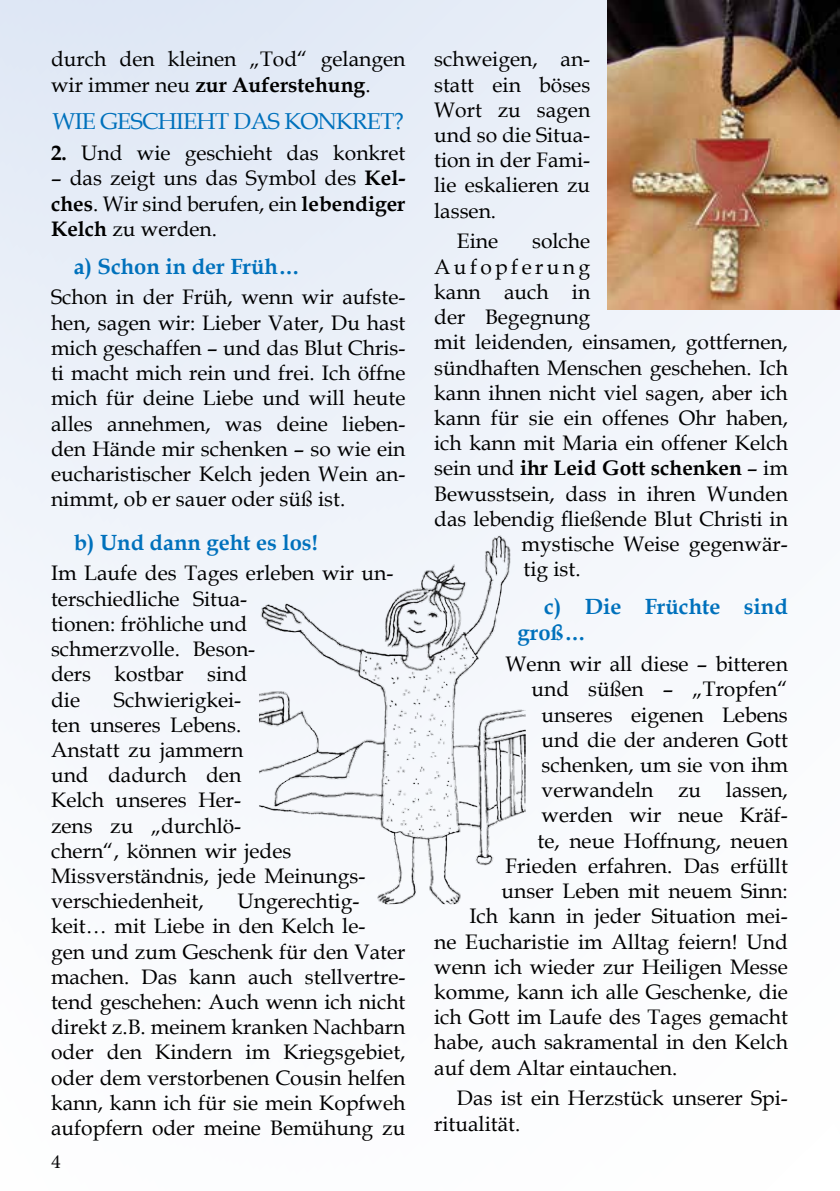
<style>
.page{position:relative;width:840px;height:1191px;background:#fff}
.page>*{position:absolute;margin:0;border:0;box-sizing:border-box;transform-origin:0 0}
.t1{font:23px "Book Antiqua";letter-spacing:-.03em;color:#0071bc}
.t2{font:700 22px/26.4px "Book Antiqua";color:#0071bc}
.t3{font:21px/25.2px "Book Antiqua";color:#000}
.t4{font:700 21px "Book Antiqua";color:#000}
.t5{font:21px "Book Antiqua";letter-spacing:.16em;color:#000}
.t6{font:20px "Minion Pro";color:#000}
.s1{font-weight:700}
.s2{font-weight:400}
</style>
<div class="page">
<div style="left:0;top:0;width:839px;height:1191px;background:linear-gradient(to bottom,#e4ebf6,#fff)"></div>
<img style="left:607px;top:0;width:232px;height:309px">
<img style="left:259px;top:531px;width:266px;height:373px">
<p class="t3" style="left:51px;top:46px;width:356px">durch den kleinen „Tod“ gelangen wir immer neu <span class="s1">zur Auferstehung</span>.</p>
<p class="t1" style="left:53px;top:105px;width:353px">WIE GESCHIEHT DAS KONKRET?</p>
<p class="t3" style="left:51px;top:140px;width:356px"><span class="s1">2.</span> Und wie geschieht das konkret</p>
<p class="t3" style="left:51px;top:165px;width:356px;text-align:justify">– das zeigt uns das Symbol des <span class="s1">Kel&shy;ches</span>. Wir sind berufen, ein <span class="s1">lebendiger Kelch</span> zu werden.</p>
<p class="t2" style="left:74px;top:253px;width:228px">a) Schon in der Früh…</p>
<p class="t3" style="left:51px;top:284px;width:356px;text-align:justify">Schon in der Früh, wenn wir aufste&shy;hen, sagen wir: Lieber Vater, Du hast mich geschaffen – und das Blut Chris&shy;ti macht mich rein und frei. Ich öffne mich für deine Liebe und will heute alles annehmen, was deine lieben&shy;den Hände mir schenken – so wie ein eucharistischer Kelch jeden Wein an&shy;nimmt, ob er sauer oder süß ist.</p>
<p class="t2" style="left:74px;top:529px;width:245px">b) Und dann geht es los!</p>
<p class="t3" style="left:51px;top:560px;width:344px">Im Laufe des Tages erleben wir un&shy;terschiedliche Situa-<br>tionen: fröhliche und<br>schmerzvolle. Beson-<br>ders kostbar sind<br>die</p>
<p class="t3" style="left:51px;top:686px;width:316px;text-indent:63px">Schwierigkei-<br>ten unseres Lebens.<br>Anstatt zu jammern<br>und dadurch den<br>Kelch unseres Her-<br>zens zu „durchlö-<br>chern“, können wir jedes<br>Missverständnis, jede Meinungs&shy;verschiedenheit,</p>
<p class="t3" style="left:51px;top:888px;width:356px;text-indent:186px">Ungerechtig&shy;keit… mit Liebe in den Kelch le-<br>gen und zum Geschenk für den Vater machen. Das kann auch stellvertre&shy;tend geschehen: Auch wenn ich nicht direkt z.B. meinem kranken Nachbarn oder den Kindern im Kriegsgebiet, oder dem verstorbenen Cousin helfen kann, kann ich für sie mein Kopfweh aufopfern oder meine Bemühung zu</p>
<p class="t6" style="left:51px;top:1148px;width:11px">4</p>
<p class="t3" style="left:434px;top:46px;width:157px;text-align:justify">schweigen, an&shy;statt ein böses Wort zu sagen und so die Situa&shy;tion in der Fami&shy;lie eskalieren zu lassen.</p>
<p class="t3" style="left:456px;top:228px;width:43px">Eine</p>
<p class="t3" style="left:532px;top:228px;width:60px">solche</p>
<p class="t5" style="left:434px;top:252px;width:157px">Aufopferung</p>
<p class="t3" style="left:434px;top:279px;width:157px">kann auch in</p>
<p class="t3" style="left:434px;top:304px;width:157px">der Begegnung</p>
<p class="t3" style="left:434px;top:329px;width:355px">mit leidenden, einsamen, gottfernen,</p>
<p class="t3" style="left:434px;top:354px;width:355px">sündhaften Menschen geschehen. Ich</p>
<p class="t3" style="left:434px;top:379px;width:355px">kann ihnen nicht viel sagen, aber ich</p>
<p class="t3" style="left:434px;top:405px;width:355px">kann für sie ein offenes Ohr haben,</p>
<p class="t3" style="left:434px;top:430px;width:355px">ich kann mit Maria ein offener Kelch</p>
<p class="t4" style="left:434px;top:454px;width:355px"><span class="s2">sein und</span> ihr Leid Gott schenken <span class="s2">– im</span></p>
<p class="t3" style="left:434px;top:480px;width:355px">Bewusstsein, dass in ihren Wunden</p>
<p class="t3" style="left:434px;top:505px;width:355px">das lebendig fließende Blut Christi in</p>
<p class="t3" style="left:521px;top:531px;width:267px">mystische Weise gegenwär-</p>
<p class="t3" style="left:523px;top:556px;width:58px">tig ist.</p>
<p class="t2" style="left:517px;top:593px;width:272px;text-indent:27px">c) Die Früchte sind groß…</p>
<p class="t3" style="left:505px;top:651px;width:284px">Wenn wir all diese – bitteren</p>
<p class="t3" style="left:531px;top:676px;width:258px">und süßen – „Tropfen“</p>
<p class="t3" style="left:541px;top:701px;width:247px">unseres eigenen Lebens</p>
<p class="t3" style="left:541px;top:726px;width:248px">und die der anderen Gott</p>
<p class="t3" style="left:541px;top:752px;width:248px">schenken, um sie von ihm</p>
<p class="t3" style="left:541px;top:777px;width:248px">verwandeln zu lassen,</p>
<p class="t3" style="left:541px;top:802px;width:248px">werden wir neue Kräf-</p>
<p class="t3" style="left:537px;top:827px;width:252px">te, neue Hoffnung, neuen</p>
<p class="t3" style="left:505px;top:852px;width:284px">Frieden erfahren. Das erfüllt</p>
<p class="t3" style="left:501px;top:878px;width:287px">unser Leben mit neuem Sinn:</p>
<p class="t3" style="left:469px;top:903px;width:320px">Ich kann in jeder Situation mei-</p>
<p class="t3" style="left:434px;top:928px;width:355px">ne Eucharistie im Alltag feiern! Und</p>
<p class="t3" style="left:434px;top:953px;width:355px">wenn ich wieder zur Heiligen Messe</p>
<p class="t3" style="left:434px;top:978px;width:355px">komme, kann ich alle Geschenke, die</p>
<p class="t3" style="left:434px;top:1004px;width:355px">ich Gott im Laufe des Tages gemacht</p>
<p class="t3" style="left:434px;top:1029px;width:355px">habe, auch sakramental in den Kelch</p>
<p class="t3" style="left:434px;top:1054px;width:244px">auf dem Altar eintauchen.</p>
<p class="t3" style="left:434px;top:1085px;width:355px;text-indent:23px">Das ist ein Herzstück unserer Spi&shy;ritualität.</p>
</div>
